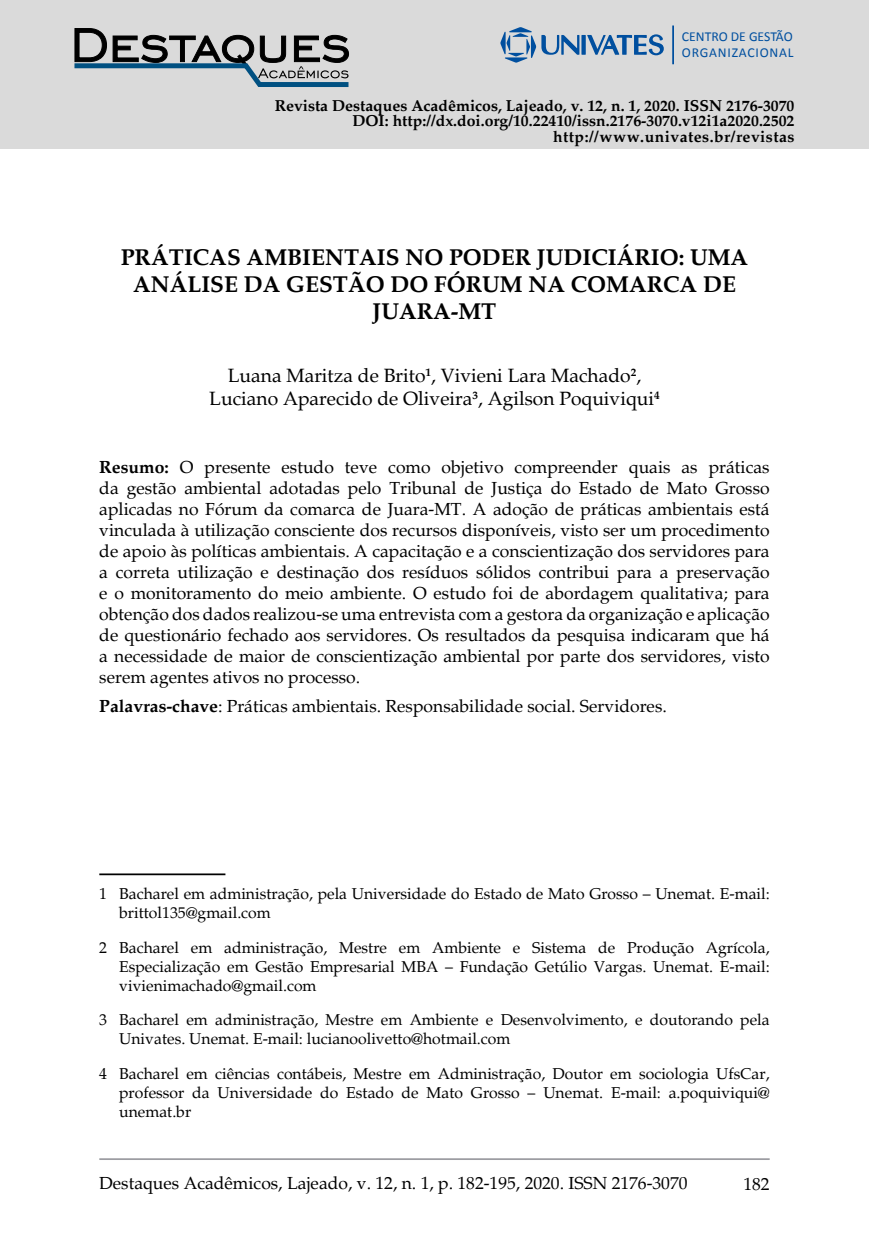
<style>
.page{position:relative;width:869px;height:1241px;background:#fff}
.page>*{position:absolute;margin:0;border:0;box-sizing:border-box;transform-origin:0 0}
.t1{font:700 22.75px/27.3px "Palatino";color:#000;text-align:center}
.t2{font:19.25px/23.1px "Palatino";color:#000;text-align:center}
.t3{font:17.5px/21px "Palatino";color:#000;text-align:justify}
.t4{font:15.75px/18.9px "Palatino";color:#000}
.t5{font:700 15.75px/15.8px "Palatino";color:#000;text-align:right}
.t6{font:13.65px/16.4px "Calibri";letter-spacing:.05em;color:#004f9f}
.s1{font-weight:700}
</style>
<div class="page">
<hr style="left:99px;top:1157px;width:670px;height:2px;background:#9c9da2">
<div style="left:0;top:0;width:868px;height:149px;background:#dadada"></div>
<svg style="left:581px;top:35px;width:4px;height:20px"></svg>
<svg style="left:587px;top:34px;width:76px;height:21px"></svg>
<svg style="left:500px;top:27px;width:79px;height:36px"></svg>
<hr style="left:672px;top:25px;width:1px;height:39px;background:#004f9f">
<svg style="left:74px;top:28px;width:275px;height:59px"></svg>
<hr style="left:99px;top:873px;width:126px;height:2px;background:#000">
<p class="t6" style="left:681px;top:28px;width:113px">CENTRO DE GESTÃO<br>ORGANIZACIONAL</p>
<p class="t5" style="left:274px;top:98px;width:521px">Revista Destaques Acadêmicos, Lajeado, v. 12, n. 1, 2020. ISSN 2176-3070<br>DOI: http://dx.doi.org/10.22410/issn.2176-3070.v12i1a2020.2502 http://www.univates.br/revistas</p>
<h1 class="t1" style="left:121px;top:243px;width:628px">PRÁTICAS AMBIENTAIS NO PODER JUDICIÁRIO: UMA<br>ANÁLISE DA GESTÃO DO FÓRUM NA COMARCA DE<br>JUARA-MT</h1>
<p class="t2" style="left:209px;top:364px;width:451px">Luana Maritza de Brito<sup>1</sup>, Vivieni Lara Machado<sup>2</sup>,<br>Luciano Aparecido de Oliveira<sup>3</sup>, Agilson Poquiviqui<sup>4</sup></p>
<p class="t3" style="left:99px;top:457px;width:671px"><span class="s1">Resumo:</span> O presente estudo teve como objetivo compreender quais as práticas da gestão ambiental adotadas pelo Tribunal de Justiça do Estado de Mato Grosso aplicadas no Fórum da comarca de Juara-MT. A adoção de práticas ambientais está vinculada à utilização consciente dos recursos disponíveis, visto ser um procedimento de apoio às políticas ambientais. A capacitação e a conscientização dos servidores para a correta utilização e destinação dos resíduos sólidos contribui para a preservação e o monitoramento do meio ambiente. O estudo foi de abordagem qualitativa; para obtenção dos dados realizou-se uma entrevista com a gestora da organização e aplicação de questionário fechado aos servidores. Os resultados da pesquisa indicaram que há a necessidade de maior de conscientização ambiental por parte dos servidores, visto serem agentes ativos no processo.</p>
<p class="t3" style="left:99px;top:695px;width:568px"><span class="s1">Palavras-chave</span>: Práticas ambientais. Responsabilidade social. Servidores.</p>
<p class="t4" style="left:119px;top:884px;width:651px;text-indent:-20px">1 Bacharel em administração, pela Universidade do Estado de Mato Grosso – Unemat. E-mail: brittol135@gmail.com</p>
<p class="t4" style="left:119px;top:938px;width:651px;text-align:justify;text-indent:-20px">2 Bacharel em administração, Mestre em Ambiente e Sistema de Produção Agrícola, Especialização em Gestão Empresarial MBA – Fundação Getúlio Vargas. Unemat. E-mail: vivienimachado@gmail.com</p>
<p class="t4" style="left:119px;top:1010px;width:651px;text-indent:-20px">3 Bacharel em administração, Mestre em Ambiente e Desenvolvimento, e doutorando pela<br>Univates. Unemat. E-mail: lucianoolivetto@hotmail.com</p>
<p class="t4" style="left:119px;top:1064px;width:651px;text-align:justify;text-indent:-20px">4 Bacharel em ciências contábeis, Mestre em Administração, Doutor em sociologia UfsCar, professor da Universidade do Estado de Mato Grosso – Unemat. E-mail: a.poquiviqui@ unemat.br</p>
<p class="t3" style="left:99px;top:1172px;width:589px">Destaques Acadêmicos, Lajeado, v. 12, n. 1, p. 182-195, 2020. ISSN 2176-3070</p>
<p class="t3" style="left:743px;top:1173px;width:28px">182</p>
</div>
